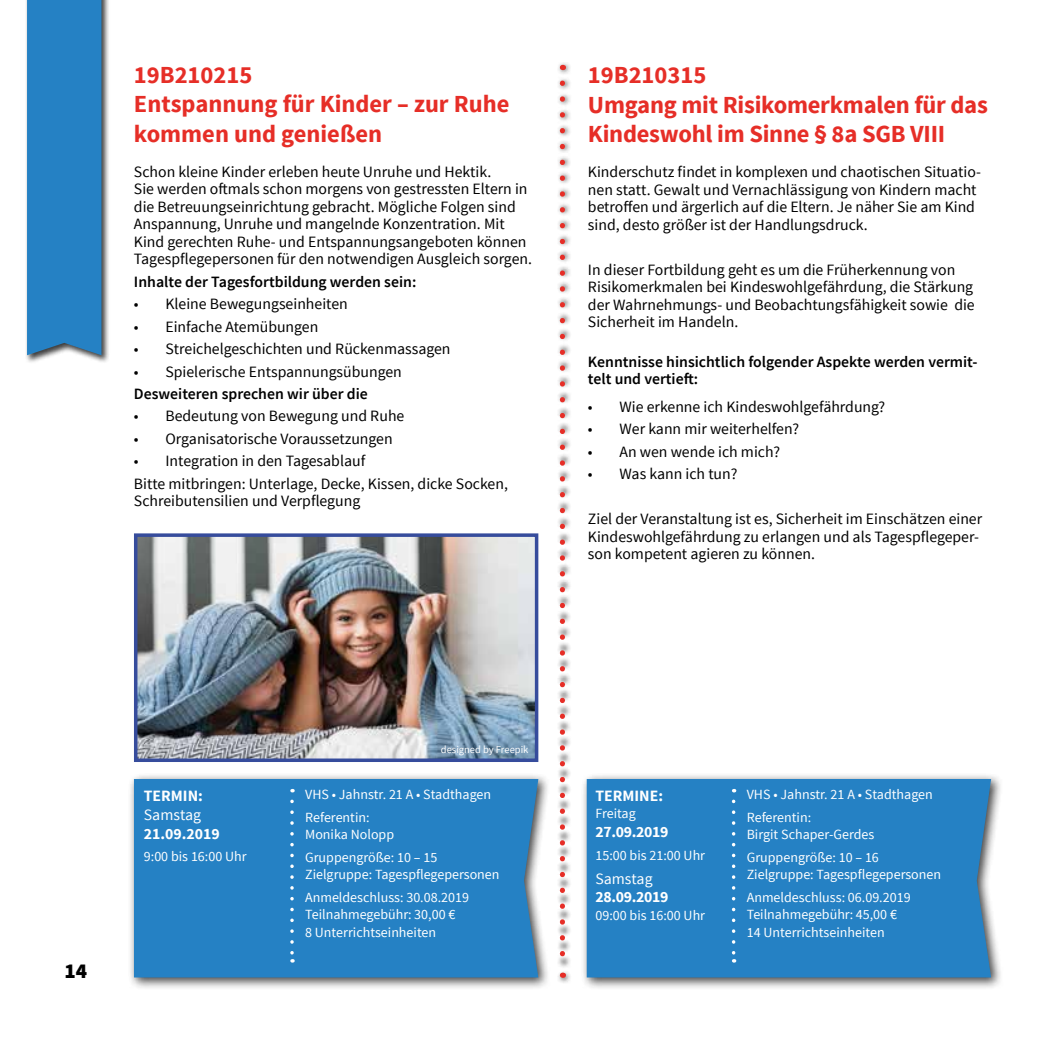
<style>
.page{position:relative;width:1042px;height:1042px;background:#fff}
.page>*{position:absolute;margin:0;border:0;box-sizing:border-box;transform-origin:0 0}
.t1{font:700 24.5px/29.4px "Source Sans Pro";letter-spacing:-.01em;color:#e62e27}
.t2{font:900 21px "Source Sans Pro";color:#000}
.t3{font:15.75px/17.5px "Source Sans Pro";color:#000}
.t4{font:600 15.75px/17.5px "Source Sans Pro";color:#000}
.t5{font:700 15.75px "Source Sans Pro";color:#fff}
.t6{font:15.75px "Source Sans Pro";color:#fff}
.t7{font:14px/22.4px "Source Sans Pro";color:#fff}
.t8{font:10.5px "Source Sans Pro";color:#fff}
</style>
<div class="page">
<div style="left:128px;top:773px;width:423px;height:217px;background:#000;opacity:.75"></div>
<div style="left:134px;top:779px;width:404px;height:198px;background:#2581c4"></div>
<div style="left:580px;top:773px;width:423px;height:217px;background:#000;opacity:.75"></div>
<div style="left:587px;top:779px;width:404px;height:198px;background:#2581c4"></div>
<div style="left:25px;top:0;width:85px;height:364px;background:#000;opacity:.75"></div>
<div style="left:27px;top:0;width:74px;height:355px;background:#2581c4"></div>
<svg style="left:290px;top:801px;width:4px;height:161px"></svg>
<div style="left:557px;top:62px;width:15px;height:922px;background:#000;opacity:.75"></div>
<svg style="left:560px;top:83px;width:5px;height:895px"></svg>
<svg style="left:732px;top:801px;width:3px;height:161px"></svg>
<img style="left:139px;top:538px;width:394px;height:219px">
<div style="left:134px;top:533px;width:404px;height:229px;border:4px solid #364c9c"></div>
<h1 class="t1" style="left:134px;top:61px;width:377px">19B210215<br>Entspannung für Kinder – zur Ruhe kommen und genießen</h1>
<p class="t3" style="left:134px;top:163px;width:399px">Schon kleine Kinder erleben heute Unruhe und Hektik.<br>Sie werden oftmals schon morgens von gestressten Eltern in die Betreuungseinrichtung gebracht. Mögliche Folgen sind Anspannung, Unruhe und mangelnde Konzentration. Mit Kind gerechten Ruhe- und Entspannungsangeboten können Tagespflegepersonen für den notwendigen Ausgleich sorgen.</p>
<p class="t4" style="left:134px;top:273px;width:284px">Inhalte der Tagesfortbildung werden sein:</p>
<p class="t3" style="left:134px;top:295px;width:215px">• Kleine Bewegungseinheiten</p>
<p class="t3" style="left:134px;top:318px;width:186px">• Einfache Atemübungen</p>
<p class="t3" style="left:134px;top:340px;width:318px">• Streichelgeschichten und Rückenmassagen</p>
<p class="t3" style="left:134px;top:363px;width:269px">• Spielerische Entspannungsübungen</p>
<p class="t4" style="left:134px;top:385px;width:235px">Desweiteren sprechen wir über die</p>
<p class="t3" style="left:134px;top:408px;width:272px">• Bedeutung von Bewegung und Ruhe</p>
<p class="t3" style="left:134px;top:430px;width:260px">• Organisatorische Voraussetzungen</p>
<p class="t3" style="left:134px;top:450px;width:375px;line-height:22.4px">• Integration in den Tagesablauf<br>Bitte mitbringen: Unterlage, Decke, Kissen, dicke Socken,</p>
<p class="t3" style="left:134px;top:493px;width:228px">Schreibutensilien und Verpflegung</p>
<h1 class="t1" style="left:588px;top:61px;width:401px">19B210315<br>Umgang mit Risikomerkmalen für das<br>Kindeswohl im Sinne § 8a SGB VIII</h1>
<p class="t3" style="left:588px;top:163px;width:394px">Kinderschutz findet in komplexen und chaotischen Situatio&shy;nen statt. Gewalt und Vernachlässigung von Kindern macht betroffen und ärgerlich auf die Eltern. Je näher Sie am Kind sind, desto größer ist der Handlungsdruck.</p>
<p class="t3" style="left:588px;top:261px;width:388px">In dieser Fortbildung geht es um die Früherkennung von Risikomerkmalen bei Kindeswohlgefährdung, die Stärkung der Wahrnehmungs- und Beobachtungsfähigkeit sowie die Sicherheit im Handeln.</p>
<p class="t4" style="left:588px;top:353px;width:391px">Kenntnisse hinsichtlich folgender Aspekte werden vermit&shy;telt und vertieft:</p>
<p class="t3" style="left:588px;top:398px;width:299px">• Wie erkenne ich Kindeswohlgefährdung?</p>
<p class="t3" style="left:588px;top:421px;width:213px">• Wer kann mir weiterhelfen?</p>
<p class="t3" style="left:588px;top:443px;width:194px">• An wen wende ich mich?</p>
<p class="t3" style="left:588px;top:465px;width:151px">• Was kann ich tun?</p>
<p class="t3" style="left:588px;top:510px;width:396px">Ziel der Veranstaltung ist es, Sicherheit im Einschätzen einer<br>Kindeswohlgefährdung zu erlangen und als Tagespflegeper&shy;son kompetent agieren zu können.</p>
<h2 class="t2" style="left:64px;top:957px;width:24px">14</h2>
<p class="t5" style="left:144px;top:785px;width:61px">TERMIN:</p>
<p class="t6" style="left:144px;top:804px;width:59px">Samstag</p>
<p class="t5" style="left:144px;top:823px;width:77px">21.09.2019</p>
<p class="t7" style="left:144px;top:845px;width:104px">9:00 bis 16:00 Uhr</p>
<p class="t8" style="left:441px;top:742px;width:89px">designed by Freepik</p>
<p class="t7" style="left:305px;top:784px;width:188px">VHS • Jahnstr. 21 A • Stadthagen<br>Referentin:</p>
<p class="t7" style="left:305px;top:824px;width:134px">Monika Nolopp<br>Gruppengröße: 10 – 15</p>
<p class="t7" style="left:305px;top:864px;width:196px">Zielgruppe: Tagespflegepersonen<br>Anmeldeschluss: 30.08.2019</p>
<p class="t7" style="left:305px;top:906px;width:152px;line-height:17.5px">Teilnahmegebühr: 30,00 €<br>8 Unterrichtseinheiten</p>
<p class="t5" style="left:595px;top:785px;width:69px">TERMINE:</p>
<p class="t7" style="left:595px;top:802px;width:42px">Freitag</p>
<p class="t5" style="left:595px;top:822px;width:75px">27.09.2019</p>
<p class="t7" style="left:595px;top:844px;width:111px">15:00 bis 21:00 Uhr</p>
<p class="t6" style="left:595px;top:868px;width:59px">Samstag</p>
<p class="t5" style="left:595px;top:887px;width:75px">28.09.2019</p>
<p class="t7" style="left:595px;top:904px;width:111px">09:00 bis 16:00 Uhr</p>
<p class="t7" style="left:747px;top:784px;width:188px">VHS • Jahnstr. 21 A • Stadthagen<br>Referentin:</p>
<p class="t7" style="left:747px;top:824px;width:134px">Birgit Schaper-Gerdes<br>Gruppengröße: 10 – 16</p>
<p class="t7" style="left:747px;top:864px;width:196px">Zielgruppe: Tagespflegepersonen<br>Anmeldeschluss: 06.09.2019</p>
<p class="t7" style="left:747px;top:906px;width:152px;line-height:17.5px">Teilnahmegebühr: 45,00 €<br>14 Unterrichtseinheiten</p>
</div>
